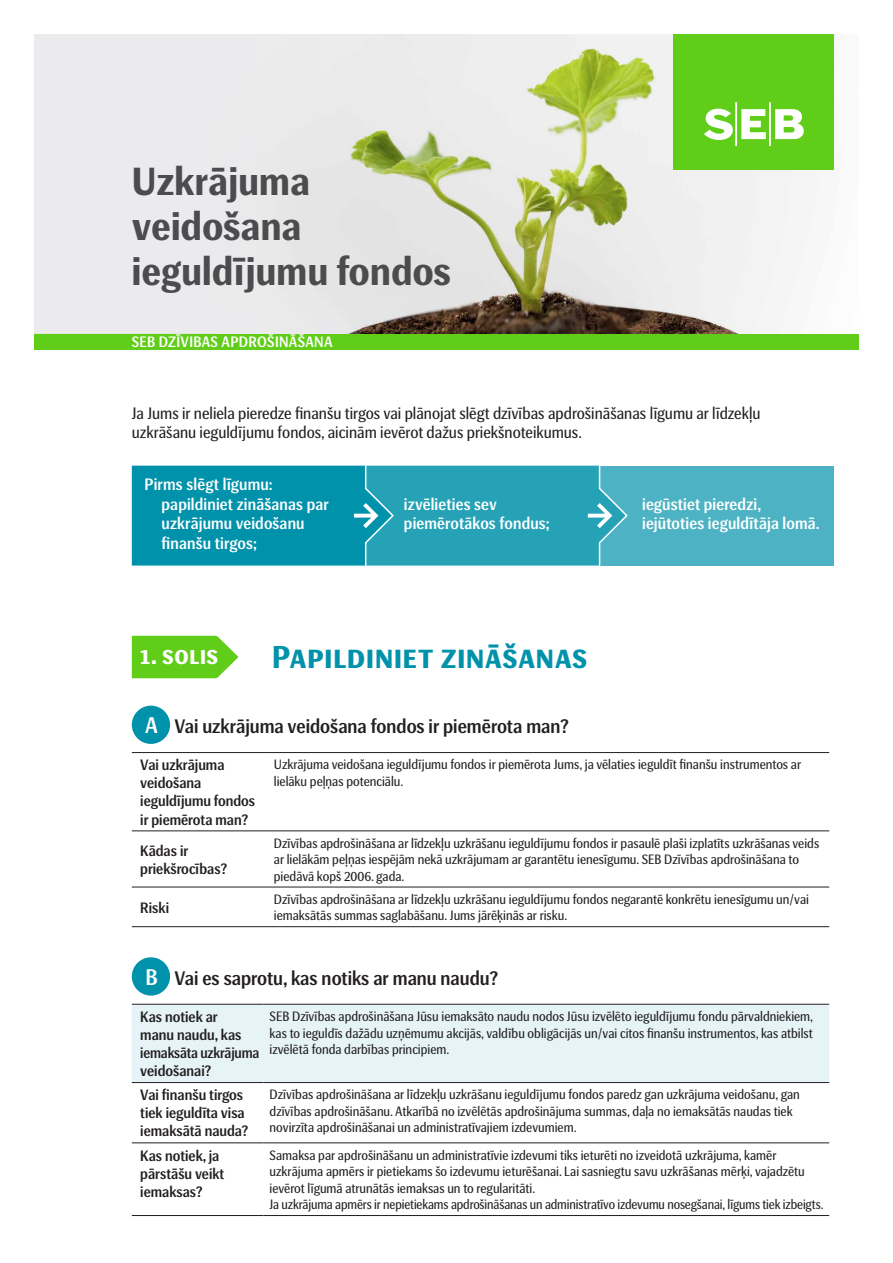
<style>
.page{position:relative;width:893px;height:1263px;background:#fff}
.page>*{position:absolute;margin:0;border:0;box-sizing:border-box;transform-origin:0 0}
.t1{font:700 39px/45px "SEB Basic";letter-spacing:.01em;color:#4b4c4d}
.t2{font:700 31.5px "SEB Basic";letter-spacing:.03em;color:#0092aa}
.t3{font:700 24px "SEB Basic";letter-spacing:.03em;color:#fff}
.t4{font:500 19.5px "SEB Basic";color:#231f20}
.t5{font:16.5px/19.5px "SEB Basic";color:#231f20}
.t6{font:500 16.5px/19.5px "SEB Basic";letter-spacing:.01em;color:#fff}
.t7{font:500 15px/18px "SEB Basic";color:#231f20}
.t8{font:500 15px "SEB Basic";letter-spacing:.02em;color:#fff}
.t9{font:13.5px/16.5px "SEB Basic";color:#231f20}
.s1{font-size:22.5px;color:#fff}
</style>
<div class="page">
<div style="left:600px;top:466px;width:233px;height:100px;background:#4db3c4"></div>
<svg style="left:132px;top:636px;width:106px;height:42px;background:#6fd12e"></svg>
<div style="left:132px;top:706px;width:38px;height:38px;background:#0092aa;border-radius:50%"></div>
<hr style="left:132px;top:887px;width:136px;height:1px;background:#231f20">
<hr style="left:268px;top:887px;width:561px;height:1px;background:#231f20">
<hr style="left:132px;top:926px;width:136px;height:1px;background:#231f20">
<hr style="left:268px;top:926px;width:561px;height:1px;background:#231f20">
<hr style="left:132px;top:830px;width:136px;height:1px;background:#231f20">
<hr style="left:268px;top:830px;width:561px;height:1px;background:#231f20">
<hr style="left:132px;top:752px;width:136px;height:1px;background:#231f20">
<hr style="left:268px;top:752px;width:561px;height:1px;background:#231f20">
<div style="left:132px;top:957px;width:38px;height:38px;background:#0092aa;border-radius:50%"></div>
<div style="left:132px;top:1005px;width:697px;height:77px;background:#e6f4f7"></div>
<hr style="left:132px;top:1142px;width:132px;height:1px;background:#231f20">
<hr style="left:264px;top:1142px;width:565px;height:1px;background:#231f20">
<hr style="left:132px;top:1215px;width:132px;height:1px;background:#231f20">
<hr style="left:264px;top:1215px;width:565px;height:1px;background:#231f20">
<hr style="left:132px;top:1004px;width:132px;height:1px;background:#231f20">
<hr style="left:264px;top:1004px;width:565px;height:1px;background:#231f20">
<hr style="left:132px;top:1082px;width:132px;height:1px;background:#231f20">
<hr style="left:264px;top:1082px;width:565px;height:1px;background:#231f20">
<div style="left:34px;top:333px;width:825px;height:17px;background:#60cd18"></div>
<img style="left:325px;top:34px;width:509px;height:299px">
<div style="left:34px;top:34px;width:291px;height:299px;background:#ebebed"></div>
<div style="left:673px;top:34px;width:160px;height:135px;background:#60cd18"></div>
<svg style="left:704px;top:102px;width:100px;height:44px"></svg>
<svg style="left:132px;top:465px;width:496px;height:101px;background:#1a9db2"></svg>
<h1 class="t1" style="left:132px;top:160px;width:321px">Uzkrājuma veidošana ieguldījumu fondos</h1>
<p class="t8" style="left:132px;top:334px;width:71px">SEB DZĪvIbas</p>
<p class="t8" style="left:221px;top:334px;width:111px">apdrošināšana</p>
<p class="t5" style="left:132px;top:404px;width:630px">Ja Jums ir neliela pieredze finanšu tirgos vai plānojat slēgt dzīvības apdrošināšanas līgumu ar līdzekļu uzkrāšanu ieguldījumu fondos, aicinām ievērot dažus priekšnoteikumus.</p>
<p class="t6" style="left:162px;top:475px;width:169px;text-indent:-17px">Pirms slēgt līgumu: papildiniet zināšanas par uzkrājumu veidošanu finanšu tirgos;</p>
<p class="t6" style="left:404px;top:494px;width:147px">izvēlieties sev piemērotākos fondus;</p>
<p class="t6" style="left:642px;top:494px;width:179px">iegūstiet pieredzi, iejūtoties ieguldītāja lomā.</p>
<h3 class="t3" style="left:140px;top:642px;width:79px">1. solis</h3>
<h2 class="t2" style="left:272px;top:640px;width:317px">Papildiniet zināšanas</h2>
<h3 class="t4" style="left:145px;top:716px;width:425px"><span class="s1">A</span> Vai uzkrājuma veidošana fondos ir piemērota man?</h3>
<p class="t7" style="left:140px;top:757px;width:116px">Vai uzkrājuma veidošana ieguldījumu fondos ir piemērota man?</p>
<p class="t9" style="left:274px;top:757px;width:529px">Uzkrājuma veidošana ieguldījumu fondos ir piemērota Jums, ja vēlaties ieguldīt finanšu instrumentos ar lielāku peļņas potenciālu.</p>
<p class="t7" style="left:140px;top:842px;width:88px">Kādas ir priekšrocības?</p>
<p class="t9" style="left:274px;top:835px;width:547px">Dzīvības apdrošināšana ar līdzekļu uzkrāšanu ieguldījumu fondos ir pasaulē plaši izplatīts uzkrāšanas veids ar lielākām peļņas iespējām nekā uzkrājumam ar garantētu ienesīgumu. SEB Dzīvības apdrošināšana to piedāvā kopš 2006. gada.</p>
<p class="t7" style="left:140px;top:899px;width:30px">Riski</p>
<p class="t9" style="left:274px;top:891px;width:537px">Dzīvības apdrošināšana ar līdzekļu uzkrāšanu ieguldījumu fondos negarantē konkrētu ienesīgumu un/vai iemaksātās summas saglabāšanu. Jums jārēķinās ar risku.</p>
<h3 class="t4" style="left:145px;top:967px;width:354px"><span class="s1">B</span> Vai es saprotu, kas notiks ar manu naudu?</h3>
<p class="t7" style="left:140px;top:1008px;width:121px">Kas notiek ar<br>manu naudu, kas iemaksāta uzkrājuma veidošanai?</p>
<p class="t9" style="left:270px;top:1008px;width:545px;text-align:justify">SEB Dzīvības apdrošināšana Jūsu iemaksāto naudu nodos Jūsu izvēlēto ieguldījumu fondu pārvaldniekiem, kas to ieguldīs dažādu uzņēmumu akcijās, valdību obligācijās un/vai citos finanšu instrumentos, kas atbilst izvēlētā fonda darbības principiem.</p>
<p class="t7" style="left:140px;top:1086px;width:109px">Vai finanšu tirgos tiek ieguldīta visa iemaksātā nauda?</p>
<p class="t9" style="left:270px;top:1087px;width:532px">Dzīvības apdrošināšana ar līdzekļu uzkrāšanu ieguldījumu fondos paredz gan uzkrājuma veidošanu, gan dzīvības apdrošināšanu. Atkarībā no izvēlētās apdrošinājuma summas, daļa no iemaksātās naudas tiek novirzīta apdrošināšanai un administratīvajiem izdevumiem.</p>
<p class="t7" style="left:140px;top:1147px;width:85px">Kas notiek, ja pārstāšu veikt iemaksas?</p>
<p class="t9" style="left:270px;top:1147px;width:555px">Samaksa par apdrošināšanu un administratīvie izdevumi tiks ieturēti no izveidotā uzkrājuma, kamēr uzkrājuma apmērs ir pietiekams šo izdevumu ieturēšanai. Lai sasniegtu savu uzkrāšanas mērķi, vajadzētu ievērot līgumā atrunātās iemaksas un to regularitāti.<br>Ja uzkrājuma apmērs ir nepietiekams apdrošināšanas un administratīvo izdevumu nosegšanai, līgums tiek izbeigts.</p>
</div>
